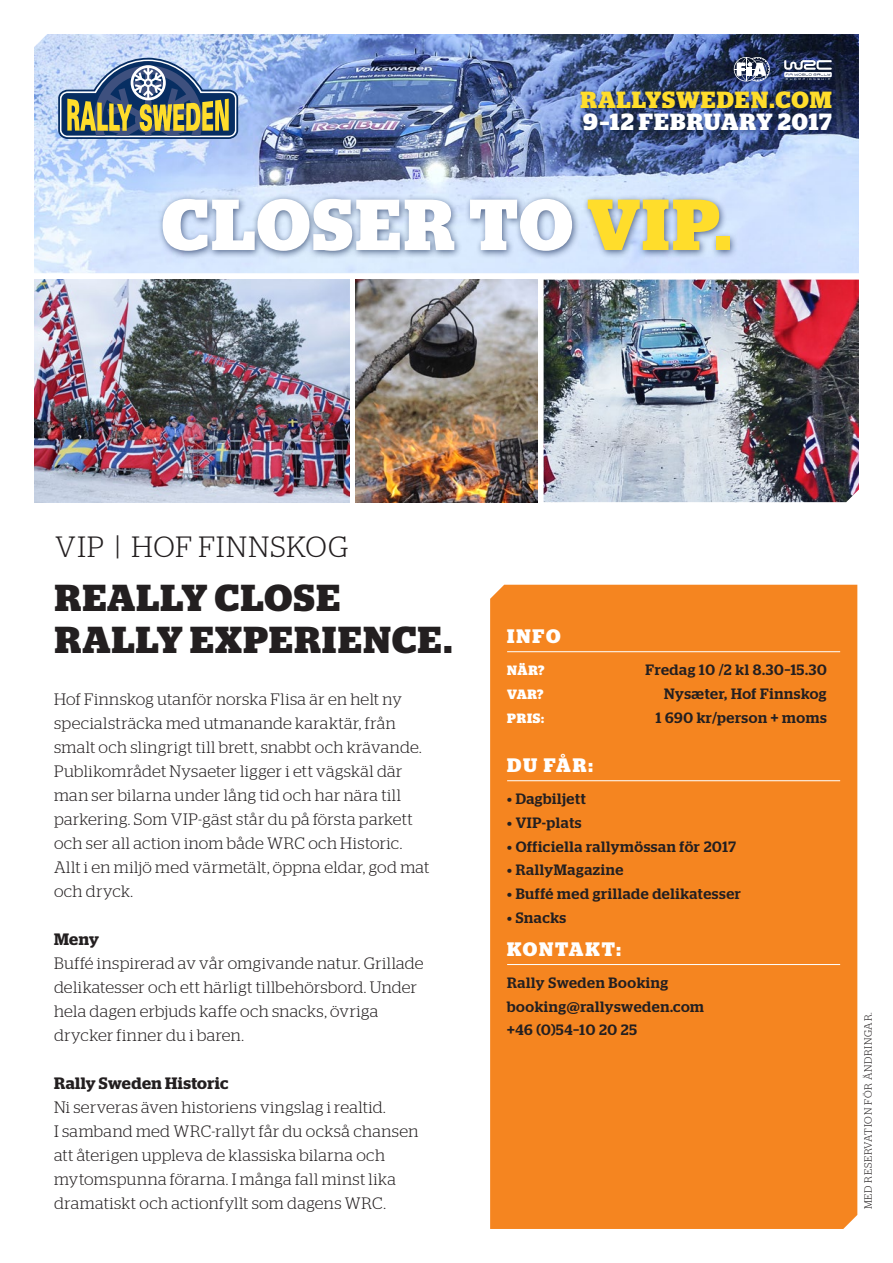
<style>
.page{position:relative;width:893px;height:1263px;background:#fff}
.page>*{position:absolute;margin:0;border:0;box-sizing:border-box;transform-origin:0 0}
.t1{font:700 72px "Stag Square";letter-spacing:.035em;color:#fff}
.RUBRIK{font:700 37.5px/42px "Stag Square";letter-spacing:.03em;color:#231f20}
.t2{font:300 29.25px "Stag";letter-spacing:.04em;color:#231f20}
.t3{font:700 23.4px "Stag Square";letter-spacing:.04em;color:#fff}
.t4{font:700 23.4px "Stag Square";letter-spacing:.04em;color:#ffdd2b}
.t5{font:700 19.5px "Stag Square";letter-spacing:.095em;color:#fff}
.t6{font:300 16.5px/24px "Stag";letter-spacing:.02em;color:#231f20}
.t7{font:600 16.5px "Stag";letter-spacing:.025em;color:#231f20}
.t8{font:500 15px "Stag";letter-spacing:.04em;color:#231f20}
.t9{font:700 13.5px "Stag";letter-spacing:.06em;color:#fff}
.t10{font:300 10.5px "Stag";letter-spacing:.065em;color:#231f20}
.s1{color:#ffdd2b}
</style>
<div class="page">
<img style="left:34px;top:34px;width:825px;height:239px">
<div style="left:577px;top:88px;width:261px;height:49px;background:#001643;opacity:.5"></div>
<div style="left:731px;top:54px;width:106px;height:33px;background:#001643;opacity:.5"></div>
<svg style="left:734px;top:57px;width:36px;height:24px"></svg>
<svg style="left:784px;top:60px;width:48px;height:20px"></svg>
<svg style="left:58px;top:58px;width:180px;height:81px"></svg>
<div style="left:157px;top:193px;width:581px;height:67px;background:#001643;opacity:.6"></div>
<div style="left:490px;top:585px;width:367px;height:644px;background:#f58520"></div>
<hr style="left:507px;top:651px;width:333px;height:1px;background:#fff">
<hr style="left:507px;top:780px;width:333px;height:1px;background:#fff">
<hr style="left:507px;top:964px;width:333px;height:1px;background:#fff">
<img style="left:34px;top:280px;width:315px;height:222px">
<img style="left:544px;top:280px;width:315px;height:222px">
<img style="left:356px;top:280px;width:181px;height:222px">
<h3 class="t4" style="left:580px;top:86px;width:253px">RALLYSWEDEN.COM</h3>
<h3 class="t3" style="left:583px;top:108px;width:250px">9–12 FEBRUARY 2017</h3>
<h1 class="t1" style="left:162px;top:183px;width:571px">CLOSER TO <span class="s1">VIP.</span></h1>
<p class="t2" style="left:55px;top:530px;width:295px">VIP | HOF FINNSKOG</p>
<p class="RUBRIK" style="left:55px;top:576px;width:399px">REALLY CLOSE<br>RALLY EXPERIENCE.</p>
<p class="t6" style="left:54px;top:687px;width:377px">Hof Finnskog utanför norska Flisa är en helt ny specialsträcka med utmanande karaktär, från smalt och slingrigt till brett, snabbt och krävande.<br>Publikområdet Nysaeter ligger i ett vägskäl där man ser bilarna under lång tid och har nära till parkering. Som VIP-gäst står du på första parkett och ser all action inom både WRC och Historic.<br>Allt i en miljö med värmetält, öppna eldar, god mat och dryck.</p>
<p class="t7" style="left:54px;top:930px;width:46px">Meny</p>
<p class="t6" style="left:54px;top:951px;width:371px">Buffé inspirerad av vår omgivande natur. Grillade delikatesser och ett härligt tillbehörsbord. Under hela dagen erbjuds kaffe och snacks, övriga drycker finner du i baren.</p>
<p class="t7" style="left:54px;top:1074px;width:176px">Rally Sweden Historic</p>
<p class="t6" style="left:54px;top:1095px;width:366px">Ni serveras även historiens vingslag i realtid.<br>I samband med WRC-rallyt får du också chansen att återigen uppleva de klassiska bilarna och mytomspunna förarna. I många fall minst lika dramatiskt och actionfyllt som dagens WRC.</p>
<p class="t5" style="left:507px;top:625px;width:55px">INFO</p>
<p class="t9" style="left:507px;top:662px;width:39px">NÄR?</p>
<p class="t8" style="left:645px;top:661px;width:183px">Fredag 10 /2 kl 8.30–15.30</p>
<p class="t9" style="left:507px;top:686px;width:38px">VAR?</p>
<p class="t8" style="left:664px;top:685px;width:164px">Nysæter, Hof Finnskog</p>
<p class="t9" style="left:507px;top:710px;width:38px">PRIS:</p>
<p class="t8" style="left:656px;top:708px;width:172px">1 690 kr/person + moms</p>
<p class="t5" style="left:507px;top:754px;width:87px">DU FÅR:</p>
<p class="t8" style="left:507px;top:790px;width:80px">• Dagbiljett</p>
<p class="t8" style="left:507px;top:814px;width:76px">• VIP-plats</p>
<p class="t8" style="left:507px;top:837px;width:230px">• Officiella rallymössan för 2017</p>
<p class="t8" style="left:507px;top:861px;width:118px">• RallyMagazine</p>
<p class="t8" style="left:507px;top:885px;width:235px">• Buffé med grillade delikatesser</p>
<p class="t8" style="left:507px;top:909px;width:60px">• Snacks</p>
<p class="t5" style="left:507px;top:937px;width:115px">KONTAKT:</p>
<p class="t8" style="left:507px;top:974px;width:163px">Rally Sweden Booking</p>
<p class="t8" style="left:507px;top:997px;width:198px">booking@rallysweden.com</p>
<p class="t8" style="left:507px;top:1021px;width:131px">+46 (0)54–10 20 25</p>
<p class="t10" style="left:862px;top:1209px;width:198px;rotate:-90deg">MED RESERVATION FÖR ÄNDRINGAR.</p>
</div>
